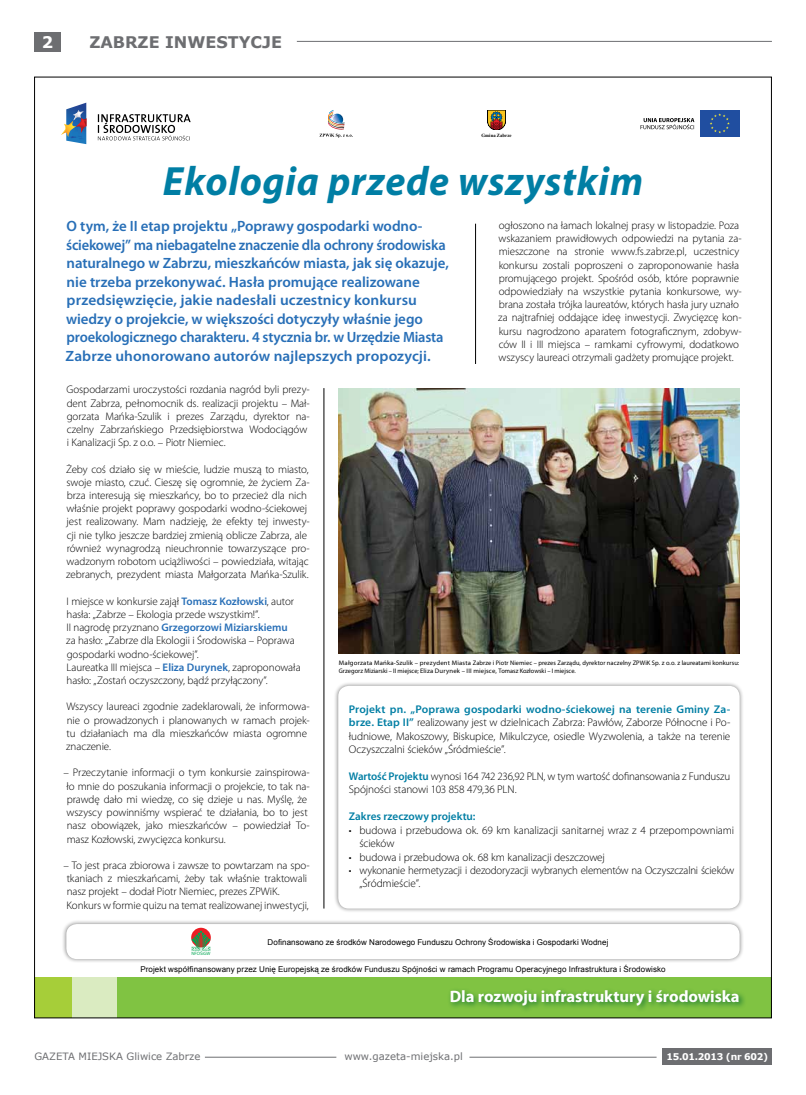
<style>
.page{position:relative;width:806px;height:1095px;background:#fff}
.page>*{position:absolute;margin:0;border:0;box-sizing:border-box;transform-origin:0 0}
.t1{font:italic 700 41px "Myriad Pro";letter-spacing:.02em;color:#007ea4}
.t2{font:700 16.6px "Myriad Pro";letter-spacing:-.005em;color:#fff}
.t3{font:700 16px "Verdana";color:#6d6e71}
.t4{font:700 16px "Verdana";color:#fff}
.t5{font:600 14.9px/18.5px "Myriad Pro";letter-spacing:-.005em;color:#286fb7}
.t6{font:300 11.2px/13.4px "Myriad Pro";letter-spacing:-.01em;color:#000}
.t7{font:600 11.2px "Myriad Pro";color:#007ea4}
.t8{font:300 11px/13.2px "Myriad Pro";letter-spacing:-.01em;color:#000}
.t9{font:10.1px "Verdana";color:#6d6e71}
.t10{font:700 9.3px "Verdana";letter-spacing:-.03em;color:#fff}
.t11{font:8px "Arial";letter-spacing:.01em;color:#000}
.t12{font:6.5px/7.8px "Myriad Pro";letter-spacing:.01em;color:#000}
.t13{font:700 4.8px "Times New Roman";letter-spacing:.02em;color:#000}
.t14{font:4.7px "Myriad Pro";color:#00a651}
.s1{font-weight:600;color:#286fb7}
.s2{font-weight:600;color:#007ea4}
</style>
<div class="page">
<hr style="left:469px;top:1056px;width:187px;height:1px;background:#6d6e71">
<hr style="left:205px;top:1056px;width:131px;height:1px;background:#6d6e71">
<div style="left:662px;top:1047px;width:109px;height:17px;background:#6d6e71"></div>
<div style="left:34px;top:32px;width:27px;height:19px;background:#6d6e71"></div>
<hr style="left:297px;top:41px;width:474px;height:1px;background:#6d6e71">
<div style="left:333px;top:680px;width:415px;height:237px;background:#000;opacity:.5"></div>
<div style="left:338px;top:685px;width:401px;height:223px;background:#fff;border-radius:11px"></div>
<div style="left:106px;top:977px;width:665px;height:40px;background:#80c342"></div>
<div style="left:447px;top:986px;width:324px;height:31px;background:#00652e;opacity:.75"></div>
<div style="left:35px;top:977px;width:40px;height:40px;background:#a6ce39"></div>
<div style="left:72px;top:977px;width:44px;height:40px;background:#daebc1"></div>
<div style="left:61px;top:918px;width:687px;height:49px;background:#000;opacity:.5"></div>
<div style="left:66px;top:923px;width:673px;height:35px;background:#fff;border-radius:11px"></div>
<svg style="left:191px;top:927px;width:20px;height:20px"></svg>
<svg style="left:191px;top:930px;width:19px;height:21px"></svg>
<img style="left:66px;top:103px;width:20px;height:41px">
<img style="left:76px;top:126px;width:10px;height:7px">
<img style="left:61px;top:121px;width:15px;height:16px">
<img style="left:68px;top:136px;width:18px;height:4px">
<svg style="left:73px;top:110px;width:13px;height:16px"></svg>
<svg style="left:98px;top:114px;width:92px;height:26px"></svg>
<svg style="left:487px;top:110px;width:18px;height:20px"></svg>
<svg style="left:319px;top:110px;width:33px;height:28px"></svg>
<div style="left:699px;top:110px;width:40px;height:27px;background:#204ea0"></div>
<svg style="left:710px;top:113px;width:19px;height:20px"></svg>
<svg style="left:640px;top:118px;width:54px;height:11px"></svg>
<hr style="left:475px;top:224px;width:1px;height:140px;background:#000">
<img style="left:338px;top:388px;width:401px;height:265px">
<hr style="left:323px;top:388px;width:1px;height:520px;background:#000">
<h3 class="t4" style="left:42px;top:32px;width:13px">2</h3>
<h3 class="t3" style="left:89px;top:32px;width:194px">ZABRZE INWESTYCJE</h3>
<p class="t13" style="left:481px;top:132px;width:32px">Gmina Zabrze</p>
<h1 class="t1" style="left:163px;top:154px;width:481px">Ekologia przede wszystkim</h1>
<p class="t8" style="left:498px;top:218px;width:245px">ogłoszono na łamach lokalnej prasy w listopadzie. Poza wskazaniem prawidłowych odpowiedzi na pytania za&shy;mieszczone na stronie www.fs.zabrze.pl, uczestnicy konkursu zostali poproszeni o zaproponowanie hasła promującego projekt. Spośród osób, które poprawnie odpowiedziały na wszystkie pytania konkursowe, wy&shy;brana została trójka laureatów, których hasła jury uznało za najtrafniej oddające ideę inwestycji. Zwycięzcę kon&shy;kursu nagrodzono aparatem fotograficznym, zdobyw&shy;ców II i III miejsca – ramkami cyfrowymi, dodatkowo wszyscy laureaci otrzymali gadżety promujące projekt.</p>
<p class="t5" style="left:65px;top:216px;width:384px">O tym, że II etap projektu „Poprawy gospodarki wodno&shy;ściekowej” ma niebagatelne znaczenie dla ochrony środowiska naturalnego w Zabrzu, mieszkańców miasta, jak się okazuje, nie trzeba przekonywać. Hasła promujące realizowane przedsięwzięcie, jakie nadesłali uczestnicy konkursu wiedzy o projekcie, w większości dotyczyły właśnie jego proekologicznego charakteru. 4 stycznia br. w Urzędzie Miasta Zabrze uhonorowano autorów najlepszych propozycji.</p>
<p class="t8" style="left:66px;top:383px;width:245px">Gospodarzami uroczystości rozdania nagród byli prezy&shy;dent Zabrza, pełnomocnik ds. realizacji projektu – Mał&shy;gorzata Mańka-Szulik i prezes Zarządu, dyrektor na&shy;czelny Zabrzańskiego Przedsiębiorstwa Wodociągów i Kanalizacji Sp. z o.o. – Piotr Niemiec.</p>
<p class="t8" style="left:66px;top:462px;width:245px">Żeby coś działo się w mieście, ludzie muszą to miasto, swoje miasto, czuć. Cieszę się ogromnie, że życiem Za&shy;brza interesują się mieszkańcy, bo to przecież dla nich właśnie projekt poprawy gospodarki wodno-ściekowej jest realizowany. Mam nadzieję, że efekty tej inwesty&shy;cji nie tylko jeszcze bardziej zmienią oblicze Zabrza, ale również wynagrodzą nieuchronnie towarzyszące pro&shy;wadzonym robotom uciążliwości – powiedziała, witając zebranych, prezydent miasta Małgorzata Mańka-Szulik.</p>
<p class="t8" style="left:66px;top:594px;width:236px">I miejsce w konkursie zajął <span class="s1">Tomasz Kozłowski</span>, autor hasła: „Zabrze – Ekologia przede wszystkim!”.<br>II nagrodę przyznano <span class="s1">Grzegorzowi Miziarskiemu<br></span>za hasło: „Zabrze dla Ekologii i Środowiska – Poprawa gospodarki wodno-ściekowej”.<br>Laureatka III miejsca – <span class="s1">Eliza Durynek</span>, zaproponowała hasło: „Zostań oczyszczony, bądź przyłączony”.</p>
<p class="t8" style="left:66px;top:700px;width:245px">Wszyscy laureaci zgodnie zadeklarowali, że informowa&shy;nie o prowadzonych i planowanych w ramach projek&shy;tu działaniach ma dla mieszkańców miasta ogromne znaczenie.</p>
<p class="t8" style="left:63px;top:766px;width:248px">– Przeczytanie informacji o tym konkursie zainspirowa&shy;ło mnie do poszukania informacji o projekcie, to tak na&shy;prawdę dało mi wiedzę, co się dzieje u nas. Myślę, że wszyscy powinniśmy wspierać te działania, bo to jest nasz obowiązek, jako mieszkańców – powiedział To&shy;masz Kozłowski, zwycięzca konkursu.</p>
<p class="t8" style="left:63px;top:858px;width:248px">– To jest praca zbiorowa i zawsze to powtarzam na spo&shy;tkaniach z mieszkańcami, żeby tak właśnie traktowali nasz projekt – dodał Piotr Niemiec, prezes ZPWiK.<br>Konkurs w formie quizu na temat realizowanej inwestycji,</p>
<p class="t12" style="left:338px;top:658px;width:402px">Małgorzata Mańka-Szulik – prezydent Miasta Zabrze i Piotr Niemiec – prezes Zarządu, dyrektor naczelny ZPWiK Sp. z o.o. z laureatami konkursu:<br>Grzegorz Miziarski – II miejsce; Eliza Durynek – III miejsce, Tomasz Kozłowski – I miejsce.</p>
<p class="t6" style="left:348px;top:702px;width:383px;text-align:justify"><span class="s2">Projekt pn. „Poprawa gospodarki wodno-ściekowej na terenie Gminy Za&shy;brze. Etap II”</span> realizowany jest w dzielnicach Zabrza: Pawłów, Zaborze Północne i Po&shy;łudniowe, Makoszowy, Biskupice, Mikulczyce, osiedle Wyzwolenia, a także na terenie Oczyszczalni ścieków „Śródmieście”.</p>
<p class="t6" style="left:348px;top:769px;width:383px"><span class="s2">Wartość Projektu</span> wynosi 164 742 236,92 PLN, w tym wartość dofinansowania z Funduszu<br>Spójności stanowi 103 858 479,36 PLN.</p>
<p class="t7" style="left:348px;top:809px;width:128px">Zakres rzeczowy projektu:</p>
<p class="t6" style="left:359px;top:823px;width:376px;text-indent:-11px">• budowa i przebudowa ok. 69 km kanalizacji sanitarnej wraz z 4 przepompowniami ścieków</p>
<p class="t6" style="left:348px;top:849px;width:257px">• budowa i przebudowa ok. 68 km kanalizacji deszczowej</p>
<p class="t6" style="left:359px;top:863px;width:376px;text-indent:-11px">• wykonanie hermetyzacji i dezodoryzacji wybranych elementów na Oczyszczalni ścieków „Śródmieście”.</p>
<p class="t14" style="left:191px;top:950px;width:21px">NFOŚiGW</p>
<p class="t11" style="left:267px;top:936px;width:342px">Dofinansowano ze środków Narodowego Funduszu Ochrony Środowiska i Gospodarki Wodnej</p>
<p class="t11" style="left:140px;top:963px;width:526px">Projekt współfinansowany przez Unię Europejską ze środków Funduszu Spójności w ramach Programu Operacyjnego Infrastruktura i Środowisko</p>
<h2 class="t2" style="left:449px;top:985px;width:291px">Dla rozwoju infrastruktury i środowiska</h2>
<p class="t9" style="left:34px;top:1050px;width:167px">GAZETA MIEJSKA Gliwice Zabrze</p>
<p class="t9" style="left:344px;top:1049px;width:120px">www.gazeta-miejska.pl</p>
<p class="t10" style="left:666px;top:1050px;width:103px">15.01.2013 (nr 602)</p>
</div>
